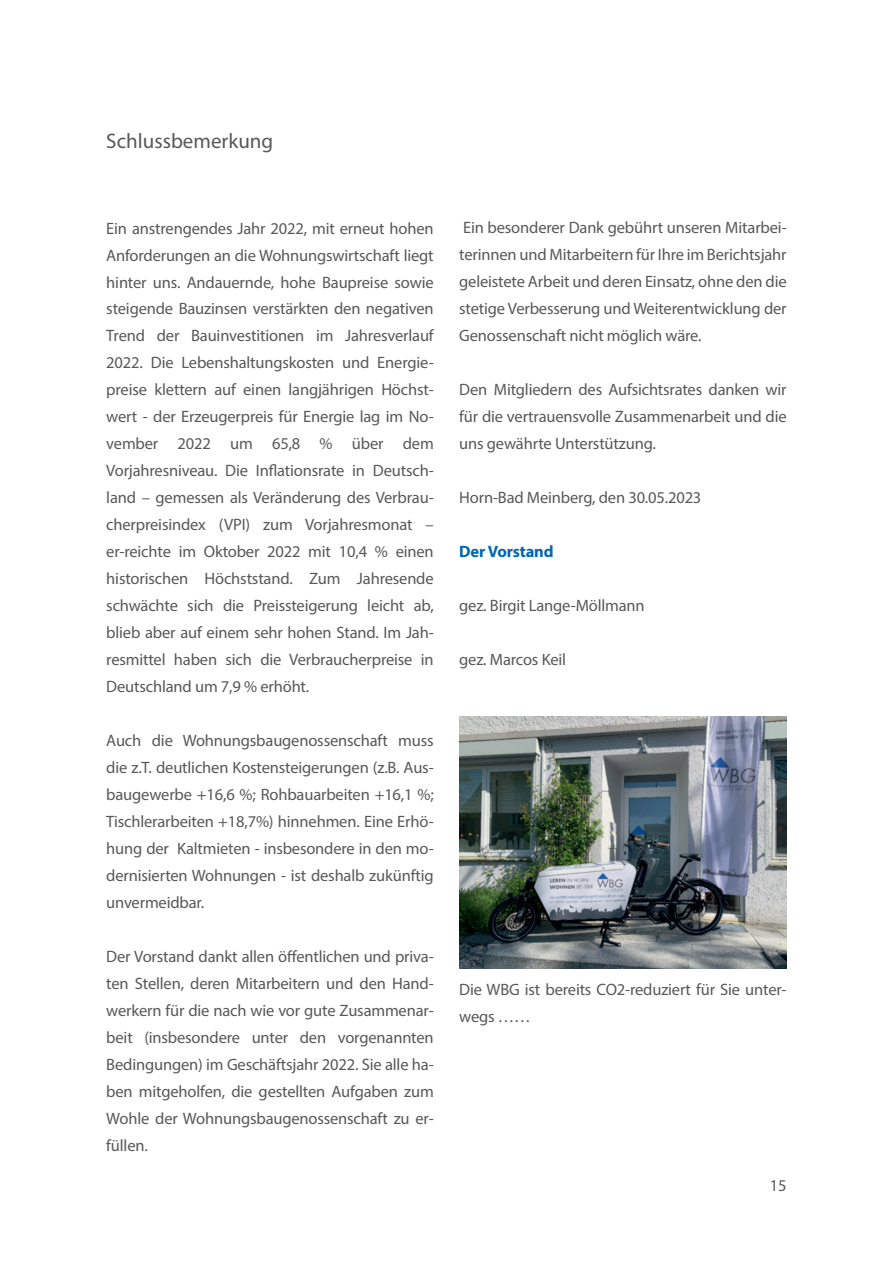
<style>
.page{position:relative;width:893px;height:1263px;background:#fff}
.page>*{position:absolute;margin:0;border:0;box-sizing:border-box;transform-origin:0 0}
.t1{font:21px "Myriad Pro";color:#57585a}
.t2{font:16.5px/27px "Myriad Pro";letter-spacing:-.01em;color:#57585a;text-align:justify}
.t3{font:700 16.5px "Myriad Pro";letter-spacing:-.01em;color:#0166b3}
</style>
<div class="page">
<img style="left:459px;top:716px;width:328px;height:252px">
<p class="t1" style="left:106px;top:128px;width:169px">Schlussbemerkung</p>
<p class="t2" style="left:106px;top:214px;width:329px">Ein anstrengendes Jahr 2022, mit erneut hohen Anforderungen an die Wohnungswirtschaft liegt hinter uns. Andauernde, hohe Baupreise sowie steigende Bauzinsen verstärkten den negativen Trend der Bauinvestitionen im Jahresverlauf 2022. Die Lebenshaltungskosten und Energie&shy;preise klettern auf einen langjährigen Höchst&shy;wert - der Erzeugerpreis für Energie lag im No&shy;vember 2022 um 65,8 % über dem Vorjahresniveau. Die Inflationsrate in Deutsch&shy;land – gemessen als Veränderung des Verbrau&shy;cherpreisindex (VPI) zum Vorjahresmonat – er-reichte im Oktober 2022 mit 10,4 % einen historischen Höchststand. Zum Jahresende schwächte sich die Preissteigerung leicht ab, blieb aber auf einem sehr hohen Stand. Im Jah&shy;resmittel haben sich die Verbraucherpreise in Deutschland um 7,9 % erhöht.</p>
<p class="t2" style="left:106px;top:727px;width:329px">Auch die Wohnungsbaugenossenschaft muss die z.T. deutlichen Kostensteigerungen (z.B. Aus&shy;baugewerbe +16,6 %; Rohbauarbeiten +16,1 %; Tischlerarbeiten +18,7%) hinnehmen. Eine Erhö&shy;hung der Kaltmieten - insbesondere in den mo&shy;dernisierten Wohnungen - ist deshalb zukünftig unvermeidbar.</p>
<p class="t2" style="left:106px;top:943px;width:329px">Der Vorstand dankt allen öffentlichen und priva&shy;ten Stellen, deren Mitarbeitern und den Hand&shy;werkern für die nach wie vor gute Zusammenar&shy;beit (insbesondere unter den vorgenannten Bedingungen) im Geschäftsjahr 2022. Sie alle ha&shy;ben mitgeholfen, die gestellten Aufgaben zum Wohle der Wohnungsbaugenossenschaft zu er&shy;füllen.</p>
<p class="t2" style="left:459px;top:214px;width:329px">Ein besonderer Dank gebührt unseren Mitarbei&shy;terinnen und Mitarbeitern für Ihre im Berichtsjahr geleistete Arbeit und deren Einsatz, ohne den die stetige Verbesserung und Weiterentwicklung der Genossenschaft nicht möglich wäre.</p>
<p class="t2" style="left:459px;top:376px;width:329px">Den Mitgliedern des Aufsichtsrates danken wir für die vertrauensvolle Zusammenarbeit und die uns gewährte Unterstützung.</p>
<p class="t2" style="left:459px;top:484px;width:244px">Horn-Bad Meinberg, den 30.05.2023</p>
<p class="t3" style="left:459px;top:541px;width:96px">Der Vorstand</p>
<p class="t2" style="left:459px;top:592px;width:187px">gez. Birgit Lange-Möllmann</p>
<p class="t2" style="left:459px;top:646px;width:108px">gez. Marcos Keil</p>
<p class="t2" style="left:459px;top:975px;width:329px">Die WBG ist bereits CO2-reduziert für Sie unter&shy;wegs ……</p>
<p class="t2" style="left:770px;top:1172px;width:18px">15</p>
</div>
